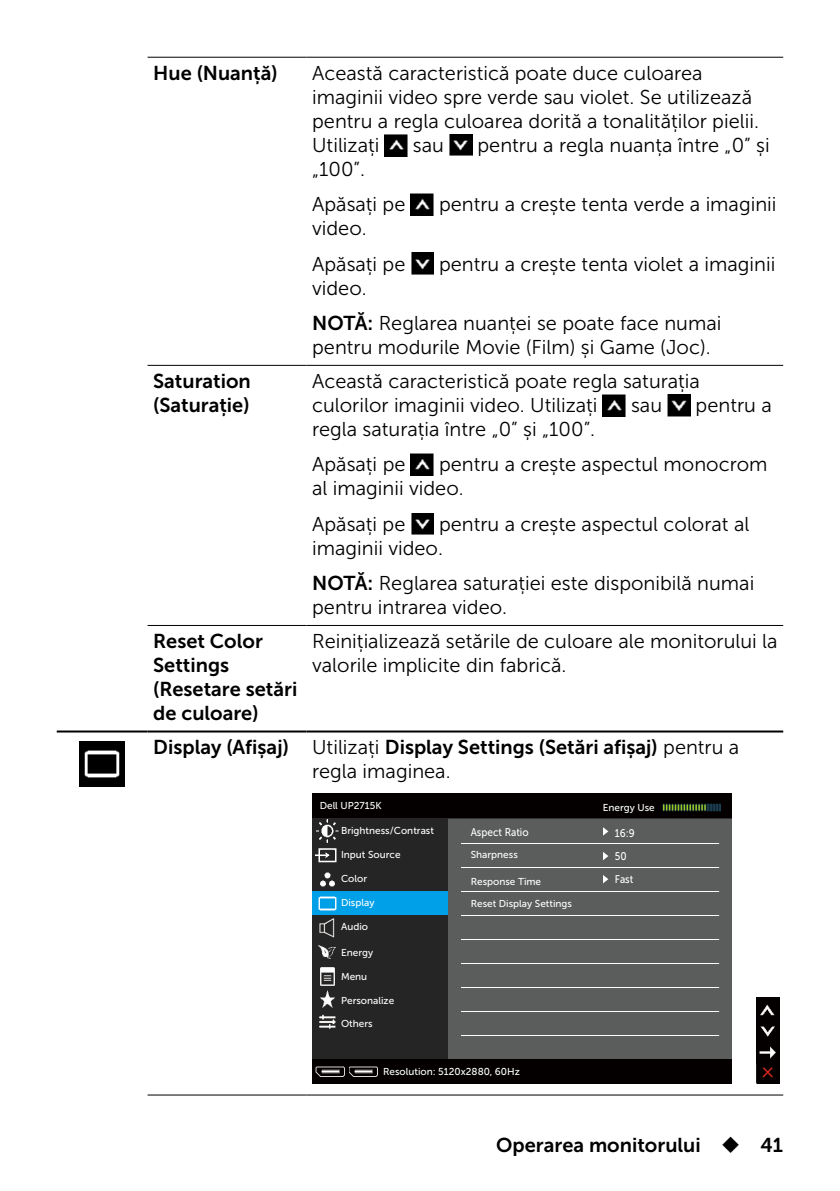
<style>
.page{position:relative;width:840px;height:1191px;background:#fff}
.page>*{position:absolute;margin:0;border:0;box-sizing:border-box;transform-origin:0 0}
.t1{font:20px/24px "Museo Sans For Dell 300";color:#000}
.t2{font:20px/24px "Museo Sans For Dell 700";color:#000}
.t3{font:11px/23.8px "Museo Sans For Dell 500";color:#fff;scale:.9 1}
.t4{font:10px "Museo Sans For Dell 500";color:#fff}
.s1{font-family:"Museo Sans For Dell 700"}
.s2{font-family:"Museo Sans For Dell 300"}
</style>
<div class="page">
<hr style="left:147px;top:57px;width:159px;height:1px;background:#000">
<hr style="left:306px;top:57px;width:476px;height:1px;background:#000">
<hr style="left:147px;top:365px;width:159px;height:1px;background:#000">
<hr style="left:306px;top:365px;width:476px;height:1px;background:#000">
<hr style="left:147px;top:625px;width:159px;height:1px;background:#000">
<hr style="left:306px;top:625px;width:476px;height:1px;background:#000">
<hr style="left:147px;top:1094px;width:159px;height:1px;background:#000">
<hr style="left:306px;top:1094px;width:476px;height:1px;background:#000">
<hr style="left:57px;top:730px;width:90px;height:2px;background:#000">
<hr style="left:147px;top:730px;width:159px;height:2px;background:#000">
<hr style="left:306px;top:730px;width:476px;height:2px;background:#000">
<img style="left:384px;top:134px;width:23px;height:22px">
<img style="left:449px;top:134px;width:23px;height:22px">
<img style="left:410px;top:193px;width:23px;height:22px">
<img style="left:411px;top:253px;width:22px;height:22px">
<img style="left:602px;top:394px;width:23px;height:22px">
<img style="left:667px;top:394px;width:22px;height:22px">
<img style="left:410px;top:454px;width:23px;height:21px">
<img style="left:411px;top:513px;width:22px;height:22px">
<img style="left:79px;top:741px;width:46px;height:45px">
<div style="left:312px;top:793px;width:419px;height:290px;background:#040000"></div>
<div style="left:312px;top:818px;width:419px;height:240px;background:#252525"></div>
<div style="left:447px;top:819px;width:284px;height:239px;background:#5b5c5c"></div>
<div style="left:312px;top:891px;width:135px;height:23px;background:#00a0e9"></div>
<img style="left:315px;top:819px;width:23px;height:92px">
<svg style="left:315px;top:891px;width:23px;height:1px"></svg>
<img style="left:318px;top:945px;width:18px;height:14px">
<img style="left:319px;top:967px;width:17px;height:62px">
<img style="left:662px;top:803px;width:59px;height:8px">
<svg style="left:756px;top:997px;width:23px;height:1px"></svg>
<img style="left:756px;top:998px;width:23px;height:42px">
<svg style="left:756px;top:1020px;width:23px;height:1px"></svg>
<img style="left:756px;top:1043px;width:23px;height:40px">
<img style="left:756px;top:1040px;width:23px;height:3px">
<img style="left:756px;top:1061px;width:23px;height:3px">
<img style="left:319px;top:918px;width:16px;height:20px">
<img style="left:315px;top:1066px;width:63px;height:11px">
<img style="left:346px;top:1066px;width:2px;height:11px">
<hr style="left:461px;top:843px;width:257px;height:1px;background:#fff">
<hr style="left:461px;top:867px;width:257px;height:1px;background:#fff">
<hr style="left:461px;top:891px;width:257px;height:1px;background:#fff">
<hr style="left:461px;top:939px;width:257px;height:1px;background:#fff">
<hr style="left:461px;top:915px;width:257px;height:1px;background:#fff">
<hr style="left:461px;top:963px;width:257px;height:1px;background:#fff">
<hr style="left:461px;top:987px;width:257px;height:1px;background:#fff">
<hr style="left:461px;top:1011px;width:257px;height:1px;background:#fff">
<hr style="left:461px;top:1035px;width:257px;height:1px;background:#fff">
<svg style="left:603px;top:852px;width:5px;height:8px"></svg>
<svg style="left:603px;top:827px;width:5px;height:8px"></svg>
<svg style="left:603px;top:875px;width:5px;height:8px"></svg>
<p class="t2" style="left:153px;top:61px;width:126px">Hue (Nuanță)</p>
<p class="t1" style="left:312px;top:61px;width:448px">Această caracteristică poate duce culoarea imaginii video spre verde sau violet. Se utilizează pentru a regla culoarea dorită a tonalităților pielii.<br>Utilizați</p>
<p class="t1" style="left:413px;top:133px;width:33px">sau</p>
<p class="t1" style="left:477px;top:133px;width:293px">pentru a regla nuanța între „0” și</p>
<p class="t1" style="left:312px;top:151px;width:95px;line-height:35.4px">„100”.<br>Apăsați pe</p>
<p class="t1" style="left:439px;top:192px;width:339px">pentru a crește tenta verde a imaginii</p>
<p class="t1" style="left:312px;top:211px;width:95px;line-height:35.4px">video.<br>Apăsați pe</p>
<p class="t1" style="left:439px;top:252px;width:337px">pentru a crește tenta violet a imaginii</p>
<p class="t1" style="left:312px;top:270px;width:410px;line-height:35.4px">video.<br><span class="s1">NOTĂ:</span> Reglarea nuanței se poate face numai</p>
<p class="t1" style="left:312px;top:335px;width:400px">pentru modurile Movie (Film) și Game (Joc).</p>
<p class="t2" style="left:153px;top:369px;width:99px">Saturation (Saturație)</p>
<p class="t1" style="left:312px;top:369px;width:389px">Această caracteristică poate regla saturația culorilor imaginii video. Utilizați</p>
<p class="t1" style="left:630px;top:393px;width:33px">sau</p>
<p class="t1" style="left:695px;top:393px;width:78px">pentru a</p>
<p class="t1" style="left:312px;top:411px;width:284px;line-height:35.4px">regla saturația între „0” și „100”.<br>Apăsați pe</p>
<p class="t1" style="left:312px;top:452px;width:456px;text-indent:127px">pentru a crește aspectul monocrom al imaginii video.</p>
<p class="t1" style="left:312px;top:512px;width:95px">Apăsați pe</p>
<p class="t1" style="left:312px;top:512px;width:438px;text-indent:127px">pentru a crește aspectul colorat al imaginii video.</p>
<p class="t1" style="left:312px;top:571px;width:443px"><span class="s1">NOTĂ:</span> Reglarea saturației este disponibilă numai pentru intrarea video.</p>
<p class="t2" style="left:153px;top:629px;width:146px">Reset Color<br>Settings (Resetare setări de culoare)</p>
<p class="t1" style="left:312px;top:629px;width:466px">Reinițializează setările de culoare ale monitorului la valorile implicite din fabrică.</p>
<p class="t2" style="left:153px;top:735px;width:587px">Display (Afișaj) <span class="s2">Utilizați</span> Display Settings (Setări afișaj) <span class="s2">pentru a</span></p>
<p class="t1" style="left:312px;top:759px;width:140px">regla imaginea.</p>
<p class="t4" style="left:319px;top:800px;width:63px">Dell UP2715K</p>
<p class="t4" style="left:602px;top:802px;width:53px">Energy Use</p>
<p class="t4" style="left:341px;top:825px;width:94px">Brightness/Contrast</p>
<p class="t3" style="left:614px;top:821px;width:23px">16:9<br>50</p>
<p class="t4" style="left:470px;top:875px;width:72px">Response Time</p>
<p class="t3" style="left:614px;top:867px;width:22px">Fast</p>
<p class="t4" style="left:470px;top:898px;width:103px">Reset Display Settings</p>
<p class="t3" style="left:470px;top:820px;width:66px">Aspect Ratio</p>
<p class="t4" style="left:470px;top:849px;width:49px">Sharpness</p>
<p class="t4" style="left:341px;top:849px;width:61px">Input Source</p>
<p class="t4" style="left:341px;top:873px;width:28px">Color</p>
<p class="t4" style="left:341px;top:897px;width:35px">Display</p>
<p class="t4" style="left:341px;top:921px;width:28px">Audio</p>
<p class="t4" style="left:341px;top:947px;width:34px">Energy</p>
<p class="t4" style="left:341px;top:971px;width:28px">Menu</p>
<p class="t4" style="left:341px;top:994px;width:55px">Personalize</p>
<p class="t4" style="left:341px;top:1018px;width:33px">Others</p>
<p class="t4" style="left:383px;top:1066px;width:138px">Resolution: 5120x2880, 60Hz</p>
<p class="t2" style="left:496px;top:1132px;width:288px">Operarea monitorului ◆ 41</p>
</div>
